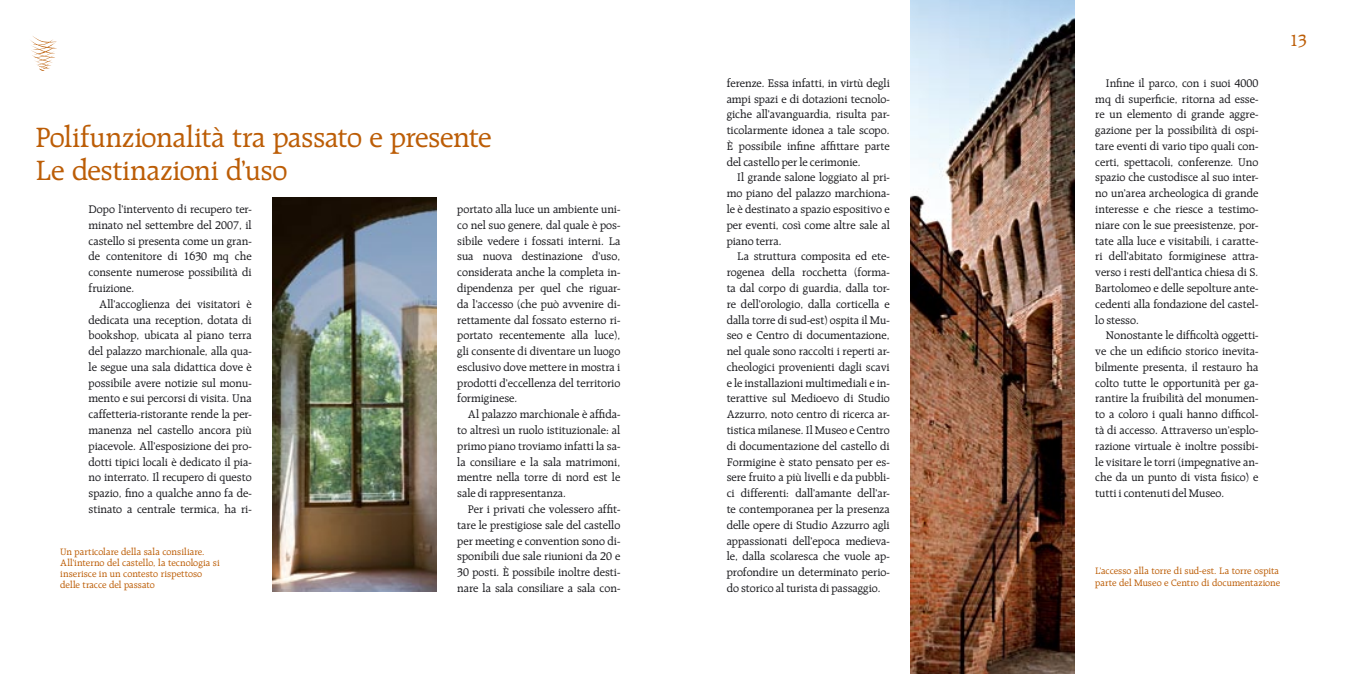
<style>
.page{position:relative;width:1347px;height:674px;background:#fff}
.page>*{position:absolute;margin:0;border:0;box-sizing:border-box;transform-origin:0 0}
._0_titolo{font:30px "Raleigh LT";letter-spacing:-.01em;color:#bc5d06}
.t1{font:17.5px "Raleigh LT";color:#bc5d06}
._1b_testo_normale_rientrato{font:11.88px/15.8px "Raleigh LT";color:#1b1b1f;text-align:justify}
._1_testo_normale{font:11.88px/15.8px "Raleigh LT";color:#1b1b1f;text-align:justify}
._2_didascalia_sopra{font:10px/11.2px "Raleigh LT";letter-spacing:.01em;color:#bc5d06}
</style>
<div class="page">
<svg style="left:30px;top:36px;width:27px;height:35px"></svg>
<img style="left:911px;top:0;width:163px;height:673px">
<img style="left:273px;top:197px;width:163px;height:394px">
<p class="_0_titolo" style="left:35px;top:121px;width:457px">Polifunzionalità tra passato e presente</p>
<p class="_0_titolo" style="left:35px;top:153px;width:253px">Le destinazioni d’uso</p>
<p class="_1_testo_normale" style="left:89px;top:201px;width:164px">Dopo l’intervento di recupero ter&shy;minato nel settembre del 2007, il castello si presenta come un gran&shy;de contenitore di 1630 mq che consente numerose possibilità di fruizione.</p>
<p class="_1b_testo_normale_rientrato" style="left:89px;top:296px;width:165px;text-indent:11px">All’accoglienza dei visitatori è dedicata una reception, dotata di bookshop, ubicata al piano terra del palazzo marchionale, alla qua&shy;le segue una sala didattica dove è possibile avere notizie sul monu&shy;mento e sui percorsi di visita. Una caffetteria-ristorante rende la per&shy;manenza nel castello ancora più piacevole. All’esposizione dei pro&shy;dotti tipici locali è dedicato il pia&shy;no interrato. Il recupero di questo spazio, fino a qualche anno fa de&shy;stinato a centrale termica, ha ri-</p>
<p class="_2_didascalia_sopra" style="left:60px;top:545px;width:161px">Un particolare della sala consiliare.<br>All’interno del castello, la tecnologia si inserisce in un contesto rispettoso delle tracce del passato</p>
<p class="_1b_testo_normale_rientrato" style="left:457px;top:201px;width:164px">portato alla luce un ambiente uni&shy;co nel suo genere, dal quale è pos&shy;sibile vedere i fossati interni. La sua nuova destinazione d’uso, considerata anche la completa in&shy;dipendenza per quel che riguar&shy;da l’accesso (che può avvenire di&shy;rettamente dal fossato esterno ri&shy;portato recentemente alla luce), gli consente di diventare un luogo esclusivo dove mettere in mostra i prodotti d’eccellenza del territorio formiginese.</p>
<p class="_1b_testo_normale_rientrato" style="left:457px;top:406px;width:164px;text-indent:11px">Al palazzo marchionale è affida&shy;to altresì un ruolo istituzionale: al primo piano troviamo infatti la sa&shy;la consiliare e la sala matrimoni, mentre nella torre di nord est le sale di rappresentanza.</p>
<p class="_1b_testo_normale_rientrato" style="left:457px;top:501px;width:165px;text-indent:11px">Per i privati che volessero affit&shy;tare le prestigiose sale del castello per meeting e convention sono di&shy;sponibili due sale riunioni da 20 e 30 posti. È possibile inoltre desti&shy;nare la sala consiliare a sala con-</p>
<p class="_1b_testo_normale_rientrato" style="left:726px;top:75px;width:165px">ferenze. Essa infatti, in virtù degli ampi spazi e di dotazioni tecnolo&shy;giche all’avanguardia, risulta par&shy;ticolarmente idonea a tale scopo.<br>È possibile infine affittare parte del castello per le cerimonie.</p>
<p class="_1b_testo_normale_rientrato" style="left:726px;top:169px;width:165px;text-indent:11px">Il grande salone loggiato al pri&shy;mo piano del palazzo marchiona&shy;le è destinato a spazio espositivo e per eventi, così come altre sale al piano terra.</p>
<p class="_1b_testo_normale_rientrato" style="left:726px;top:248px;width:165px;text-indent:11px">La struttura composita ed ete&shy;rogenea della rocchetta (forma&shy;ta dal corpo di guardia, dalla tor&shy;re dell’orologio, dalla corticella e dalla torre di sud-est) ospita il Mu&shy;seo e Centro di documentazione, nel quale sono raccolti i reperti ar&shy;cheologici provenienti dagli scavi e le installazioni multimediali e in&shy;terattive sul Medioevo di Studio Azzurro, noto centro di ricerca ar&shy;tistica milanese. Il Museo e Centro di documentazione del castello di Formigine è stato pensato per es&shy;sere fruito a più livelli e da pubbli&shy;ci differenti: dall’amante dell’ar&shy;te contemporanea per la presenza delle opere di Studio Azzurro agli appassionati dell’epoca medieva&shy;le, dalla scolaresca che vuole ap&shy;profondire un determinato perio&shy;do storico al turista di passaggio.</p>
<p class="_1b_testo_normale_rientrato" style="left:1095px;top:75px;width:165px;text-indent:11px">Infine il parco, con i suoi 4000 mq di superficie, ritorna ad esse&shy;re un elemento di grande aggre&shy;gazione per la possibilità di ospi&shy;tare eventi di vario tipo quali con&shy;certi, spettacoli, conferenze. Uno spazio che custodisce al suo inter&shy;no un’area archeologica di grande interesse e che riesce a testimo&shy;niare con le sue preesistenze, por&shy;tate alla luce e visitabili, i caratte&shy;ri dell’abitato formiginese attra&shy;verso i resti dell’antica chiesa di S.<br>Bartolomeo e delle sepolture ante&shy;cedenti alla fondazione del castel&shy;lo stesso.</p>
<p class="_1b_testo_normale_rientrato" style="left:1095px;top:327px;width:165px;text-indent:11px">Nonostante le difficoltà oggetti&shy;ve che un edificio storico inevita&shy;bilmente presenta, il restauro ha colto tutte le opportunità per ga&shy;rantire la fruibilità del monumen&shy;to a coloro i quali hanno difficol&shy;tà di accesso. Attraverso un’esplo&shy;razione virtuale è inoltre possibi&shy;le visitare le torri (impegnative an&shy;che da un punto di vista fisico) e tutti i contenuti del Museo.</p>
<h2 class="t1" style="left:1289px;top:31px;width:19px">13</h2>
<p class="_2_didascalia_sopra" style="left:1095px;top:565px;width:186px">L’accesso alla torre di sud-est. La torre ospita parte del Museo e Centro di documentazione</p>
</div>
